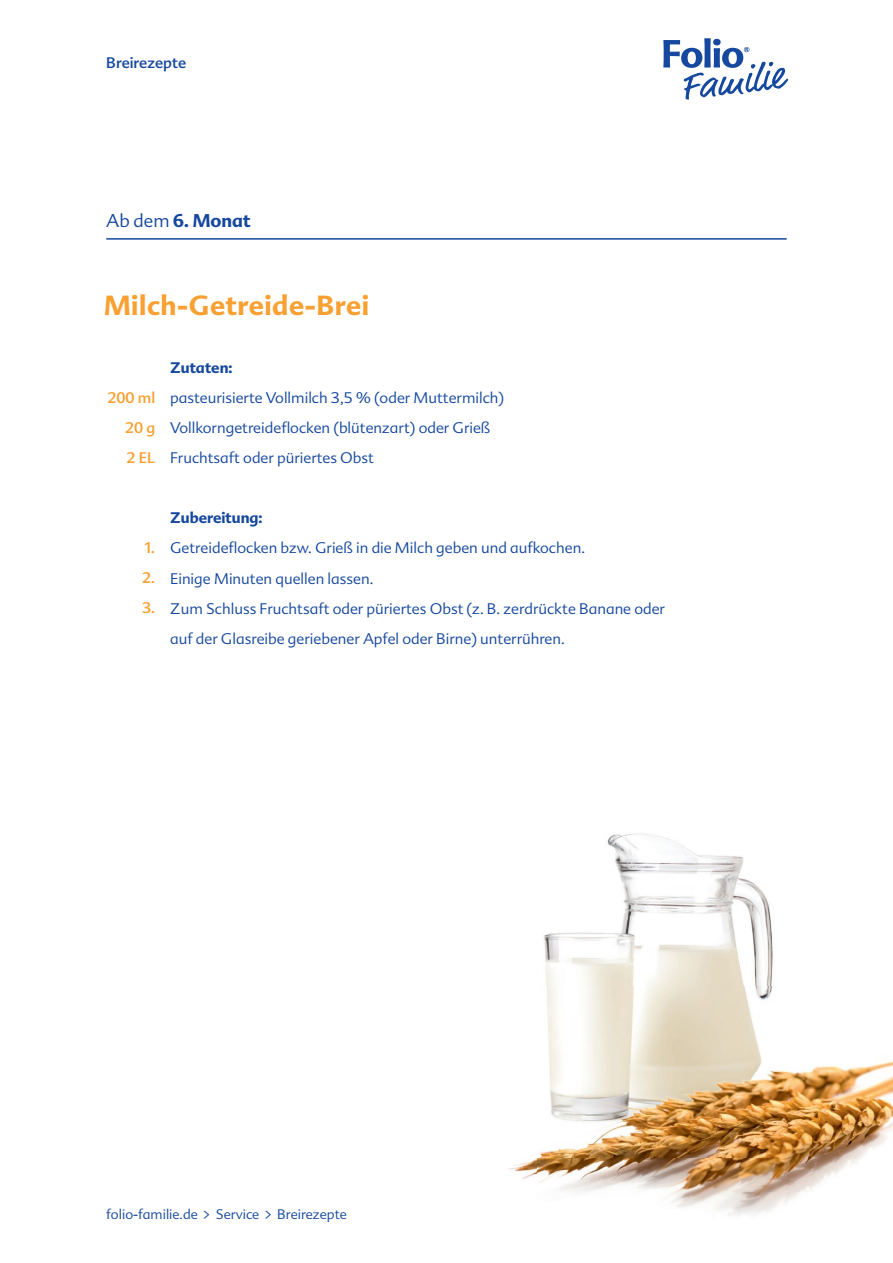
<style>
.page{position:relative;width:893px;height:1263px;background:#fff}
.page>*{position:absolute;margin:0;border:0;box-sizing:border-box;transform-origin:0 0}
.t1{font:700 27px "Advert";letter-spacing:.02em;color:#f9a032}
.t2{font:700 18px "Advert";color:#15489e}
.t3{font:300 15px/30px "Advert";color:#15489e}
.t4{font:700 15px "Advert";color:#15489e}
.t5{font:15px/30px "Advert";color:#f9a032;text-align:justify}
.t6{font:15px "Advert";color:#15489e}
.t7{font:300 13.5px "Advert";color:#15489e}
.s1{font-weight:300}
</style>
<div class="page">
<svg style="left:663px;top:38px;width:125px;height:62px"></svg>
<hr style="left:106px;top:238px;width:681px;height:2px;background:#15489e">
<img style="left:537px;top:833px;width:251px;height:325px">
<img style="left:508px;top:1158px;width:29px;height:21px">
<img style="left:788px;top:1066px;width:54px;height:23px">
<img style="left:842px;top:1061px;width:51px;height:108px">
<img style="left:740px;top:1089px;width:102px;height:103px">
<img style="left:537px;top:1158px;width:204px;height:58px">
<img style="left:740px;top:1192px;width:60px;height:24px">
<p class="t6" style="left:106px;top:54px;width:81px">Breirezepte</p>
<p class="t2" style="left:106px;top:209px;width:146px"><span class="s1">Ab dem</span> 6. Monat</p>
<h1 class="t1" style="left:104px;top:289px;width:266px">Milch-Getreide-Brei</h1>
<p class="t5" style="left:125px;top:383px;width:32px;text-indent:-18px">200 ml 20 g 2 EL</p>
<p class="t4" style="left:170px;top:359px;width:64px">Zutaten:</p>
<p class="t3" style="left:170px;top:383px;width:336px">pasteurisierte Vollmilch 3,5 % (oder Muttermilch)<br>Vollkorngetreideflocken (blütenzart) oder Grieß<br>Fruchtsaft oder püriertes Obst</p>
<p class="t5" style="left:142px;top:533px;width:14px">1.<br>2.<br>3.</p>
<p class="t4" style="left:170px;top:509px;width:94px">Zubereitung:</p>
<p class="t3" style="left:170px;top:533px;width:496px">Getreideflocken bzw. Grieß in die Milch geben und aufkochen.<br>Einige Minuten quellen lassen.<br>Zum Schluss Fruchtsaft oder püriertes Obst (z. B. zerdrückte Banane oder auf der Glasreibe geriebener Apfel oder Birne) unterrühren.</p>
<p class="t7" style="left:106px;top:1206px;width:242px">folio-familie.de &gt; Service &gt; Breirezepte</p>
</div>
